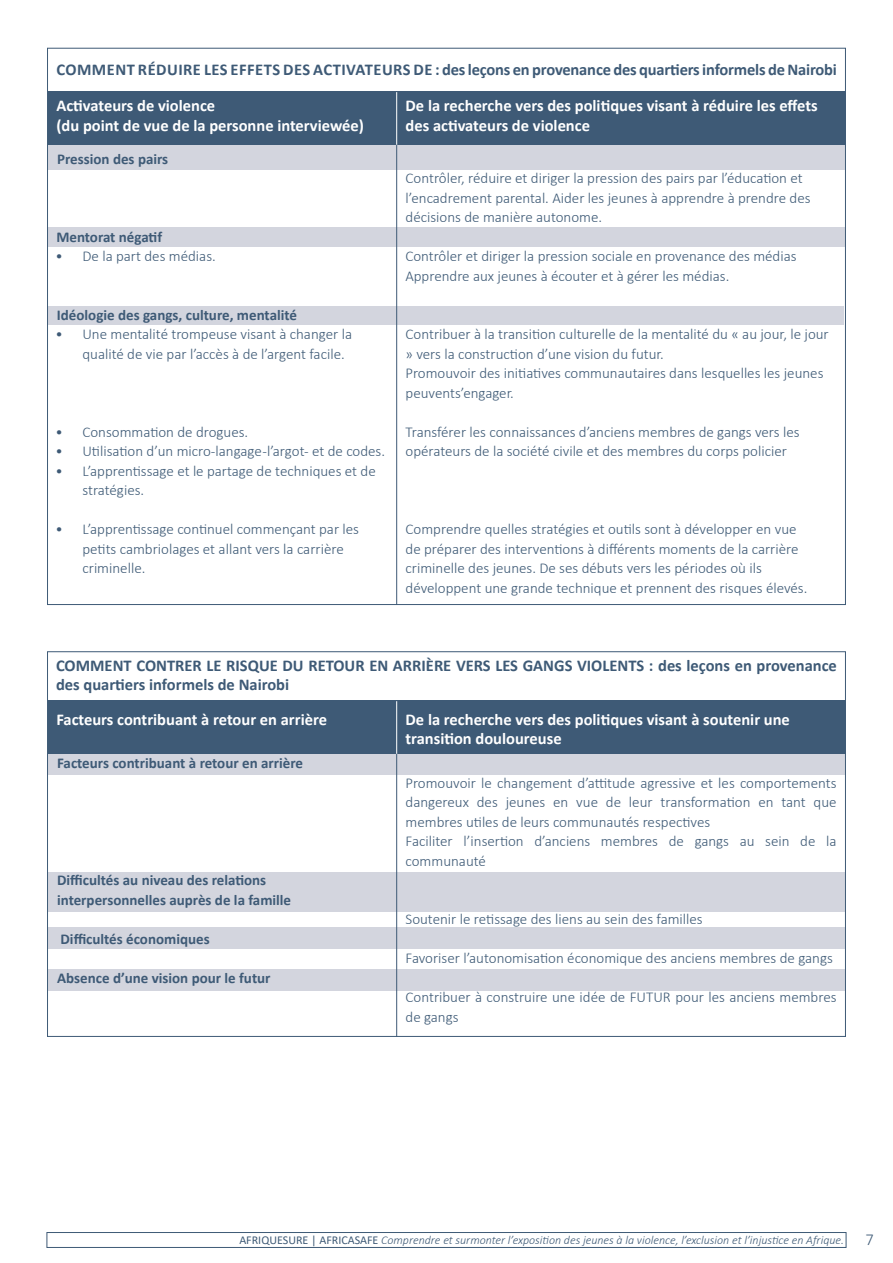
<style>
.page{position:relative;width:893px;height:1263px;background:#fff}
.page>*{position:absolute;margin:0;border:0;box-sizing:border-box;transform-origin:0 0}
.t1{font:700 16.5px/19.5px "Calibri";color:#fff}
.t2{font:700 16.5px/19.5px "Calibri";color:#3e5a76}
.t3{font:300 16.5px "Calibri";color:#3e5a76}
.t4{font:300 15px/19.5px "Calibri";color:#3e5a76}
.t5{font:700 15px/19.5px "Calibri";color:#3e5a76}
.t6{font:italic 300 12px "Calibri";color:#3e5a76}
.s1{font-weight:400;font-style:normal}
</style>
<div class="page">
<div style="left:47px;top:1232px;width:799px;height:15px;border:1px solid #3e5a76"></div>
<div style="left:48px;top:145px;width:797px;height:24px;background:#d3d5de"></div>
<div style="left:48px;top:91px;width:798px;height:54px;background:#3e5a76"></div>
<hr style="left:396px;top:92px;width:1px;height:53px;background:#fff">
<div style="left:48px;top:227px;width:797px;height:19px;background:#d3d5de"></div>
<div style="left:48px;top:306px;width:796px;height:19px;background:#d3d5de"></div>
<hr style="left:396px;top:145px;width:1px;height:460px;background:#3e5a76">
<div style="left:49px;top:872px;width:796px;height:39px;background:#d3d5de"></div>
<div style="left:49px;top:928px;width:796px;height:21px;background:#d3d5de"></div>
<div style="left:49px;top:969px;width:796px;height:21px;background:#d3d5de"></div>
<div style="left:48px;top:754px;width:797px;height:21px;background:#d3d5de"></div>
<div style="left:48px;top:700px;width:798px;height:54px;background:#3e5a76"></div>
<hr style="left:396px;top:701px;width:1px;height:53px;background:#fff">
<hr style="left:396px;top:754px;width:1px;height:283px;background:#3e5a76">
<p class="t2" style="left:56px;top:59px;width:782px">COMMENT RÉDUIRE LES EFFETS DES ACTIVATEURS DE : des leçons en provenance des quartiers informels de Nairobi</p>
<p class="t1" style="left:56px;top:96px;width:160px">Activateurs de violence</p>
<p class="t1" style="left:56px;top:116px;width:309px">(du point de vue de la personne interviewée)</p>
<p class="t1" style="left:406px;top:96px;width:414px">De la recherche vers des politiques visant à réduire les effets des activateurs de violence</p>
<p class="t5" style="left:57px;top:149px;width:113px">Pression des pairs</p>
<p class="t5" style="left:56px;top:227px;width:107px">Mentorat négatif</p>
<p class="t4" style="left:55px;top:246px;width:162px">• De la part des médias.</p>
<p class="t5" style="left:57px;top:305px;width:242px">Idéologie des gangs, culture, mentalité</p>
<p class="t4" style="left:82px;top:324px;width:271px;text-indent:-27px">• Une mentalité trompeuse visant à changer la qualité de vie par l’accès à de l’argent facile.</p>
<p class="t4" style="left:55px;top:422px;width:194px">• Consommation de drogues.</p>
<p class="t4" style="left:55px;top:441px;width:331px">• Utilisation d’un micro-langage -l’argot- et de codes.</p>
<p class="t4" style="left:82px;top:461px;width:295px;text-indent:-27px">• L’apprentissage et le partage de techniques et de stratégies.</p>
<p class="t4" style="left:82px;top:519px;width:278px;text-indent:-27px">• L’apprentissage continuel commençant par les petits cambriolages et allant vers la carrière criminelle.</p>
<p class="t4" style="left:406px;top:168px;width:407px">Contrôler, réduire et diriger la pression des pairs par l’éducation et l’encadrement parental. Aider les jeunes à apprendre à prendre des décisions de manière autonome.</p>
<p class="t4" style="left:405px;top:246px;width:393px">Contrôler et diriger la pression sociale en provenance des médias</p>
<p class="t4" style="left:405px;top:266px;width:326px">Apprendre aux jeunes à écouter et à gérer les médias.</p>
<p class="t4" style="left:406px;top:324px;width:425px">Contribuer à la transition culturelle de la mentalité du « au jour, le jour » vers la construction d’une vision du futur.</p>
<p class="t4" style="left:406px;top:363px;width:419px">Promouvoir des initiatives communautaires dans lesquelles les jeunes peuvents’engager.</p>
<p class="t4" style="left:406px;top:422px;width:395px">Transférer les connaissances d’anciens membres de gangs vers les opérateurs de la société civile et des membres du corps policier</p>
<p class="t4" style="left:406px;top:519px;width:403px">Comprendre quelles stratégies et outils sont à développer en vue de préparer des interventions à différents moments de la carrière criminelle des jeunes. De ses débuts vers les périodes où ils développent une grande technique et prennent des risques élevés.</p>
<p class="t2" style="left:56px;top:655px;width:782px">COMMENT CONTRER LE RISQUE DU RETOUR EN ARRIÈRE VERS LES GANGS VIOLENTS : des leçons en provenance des quartiers informels de Nairobi</p>
<p class="t1" style="left:56px;top:709px;width:272px">Facteurs contribuant à retour en arrière</p>
<p class="t1" style="left:406px;top:709px;width:386px">De la recherche vers des politiques visant à soutenir une transition douloureuse</p>
<p class="t5" style="left:57px;top:753px;width:248px">Facteurs contribuant à retour en arrière</p>
<p class="t5" style="left:57px;top:870px;width:236px">Difficultés au niveau des relations interpersonnelles auprès de la famille</p>
<p class="t5" style="left:61px;top:929px;width:151px">Difficultés économiques</p>
<p class="t5" style="left:57px;top:968px;width:215px">Absence d’une vision pour le futur</p>
<p class="t4" style="left:406px;top:773px;width:432px;text-align:justify">Promouvoir le changement d’attitude agressive et les comportements dangereux des jeunes en vue de leur transformation en tant que membres utiles de leurs communautés respectives</p>
<p class="t4" style="left:406px;top:831px;width:432px">Faciliter l’insertion d’anciens membres de gangs au sein de la communauté</p>
<p class="t4" style="left:406px;top:909px;width:299px">Soutenir le retissage des liens au sein des familles</p>
<p class="t4" style="left:406px;top:948px;width:429px">Favoriser l’autonomisation économique des anciens membres de gangs</p>
<p class="t4" style="left:406px;top:987px;width:432px">Contribuer à construire une idée de FUTUR pour les anciens membres de gangs</p>
<p class="t6" style="left:239px;top:1232px;width:606px"><span class="s1">AFRIQUESURE | AFRICASAFE</span> Comprendre et surmonter l’exposition des jeunes à la violence, l’exclusion et l’injustice en Afrique.</p>
<p class="t3" style="left:865px;top:1229px;width:10px">7</p>
</div>
